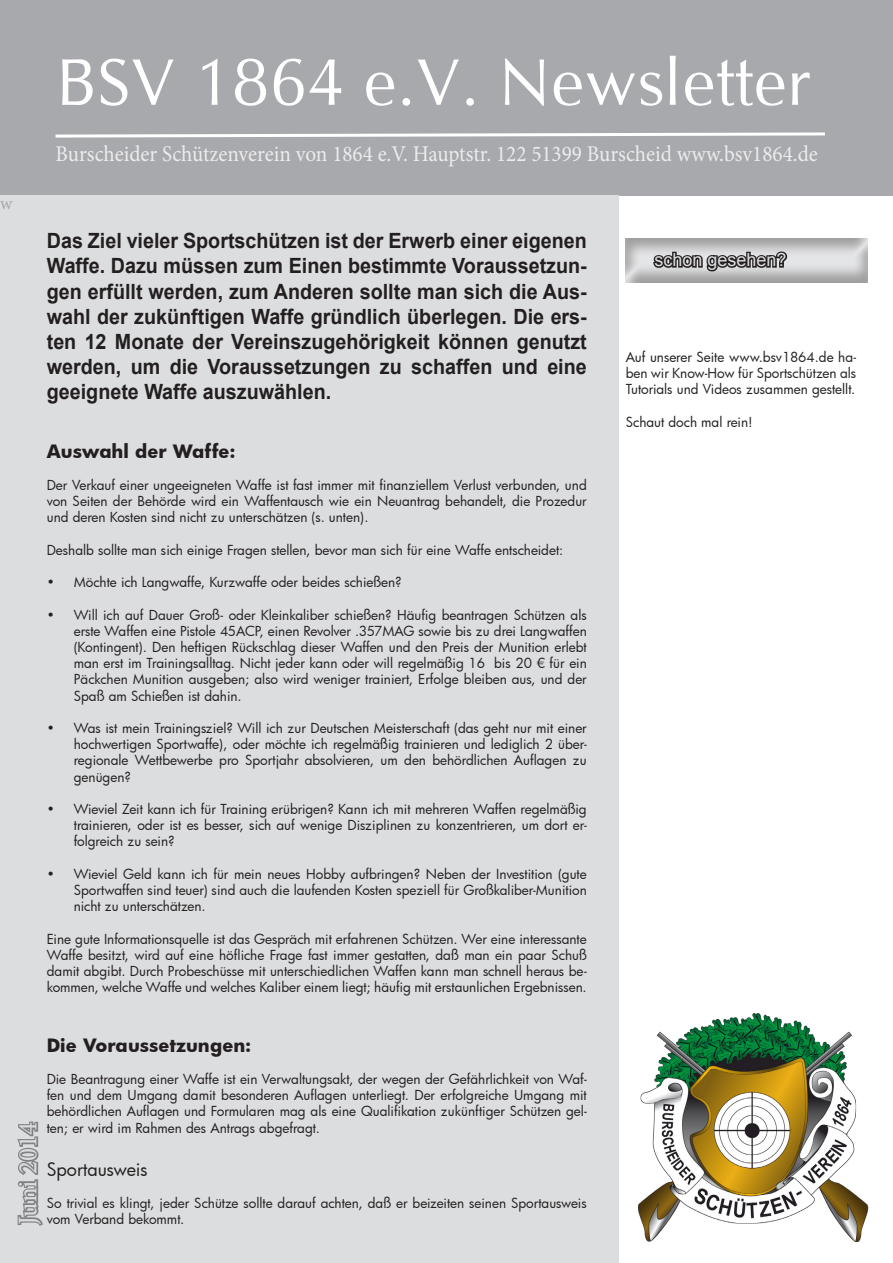
<style>
.page{position:relative;width:893px;height:1263px;background:#fff}
.page>*{position:absolute;margin:0;border:0;box-sizing:border-box;transform-origin:0 0}
.t1{font:67.5px "Oklahoma";color:#fff}
.Überschrift_Spalte_2{font:27px "Minion Pro";color:#dcdddf}
.Überschrift_Spalte_2-2{font:22.5px "Minion Pro";color:#ececee;scale:.94 1}
.Einleitung{font:700 21px/25.2px "Arial";color:#231f20;text-align:justify;scale:.94 1}
.Überschrift_Spalte_1{font:700 18px "Futura";color:#231f20}
.Überschrift_Spalte_2-3{font:18px "Arial";color:#dcdddf}
.Überschrift_2_Spalte{font:18px "Futura";letter-spacing:-.005em;color:#231f20}
.t2{font:18px "Minion Pro";color:#a8a9ad}
.Absatz_Spalte_links{font:13.5px/16.2px "Futura";letter-spacing:-.005em;color:#231f20;text-align:justify}
.Text_rechte_Spalte{font:13.5px/16.2px "Futura";letter-spacing:-.005em;color:#231f20;text-align:justify}
</style>
<div class="page">
<div style="left:0;top:0;width:893px;height:196px;background:#a8a9ad"></div>
<div style="left:0;top:196px;width:619px;height:1067px;background:#dcdddf"></div>
<img style="left:638px;top:1013px;width:230px;height:229px">
<svg style="left:55px;top:132px;width:770px;height:6px"></svg>
<div style="left:616px;top:230px;width:268px;height:54px;background:#231f20;opacity:.5"></div>
<svg style="left:651px;top:249px;width:139px;height:24px"></svg>
<svg style="left:17px;top:1121px;width:26px;height:105px"></svg>
<p class="t1" style="left:56px;top:43px;width:756px">BSV 1864 e.V. Newsletter</p>
<p class="t2" style="left:0;top:191px;width:14px">w</p>
<p class="Überschrift_Spalte_2-2" style="left:55px;top:139px;width:812px">Burscheider Schützenverein von 1864 e.V. Hauptstr. 122 51399 Burscheid www.bsv1864.de</p>
<p class="Einleitung" style="left:47px;top:229px;width:576px">Das Ziel vieler Sportschützen ist der Erwerb einer eigenen Waffe. Dazu müssen zum Einen bestimmte Voraussetzun&shy;gen erfüllt werden, zum Anderen sollte man sich die Aus&shy;wahl der zukünftigen Waffe gründlich überlegen. Die ers&shy;ten 12 Monate der Vereinszugehörigkeit können genutzt werden, um die Voraussetzungen zu schaffen und eine geeignete Waffe auszuwählen.</p>
<p class="Überschrift_Spalte_1" style="left:47px;top:438px;width:190px">Auswahl der Waffe:</p>
<p class="Absatz_Spalte_links" style="left:47px;top:477px;width:541px">Der Verkauf einer ungeeigneten Waffe ist fast immer mit finanziellem Verlust verbunden, und von Seiten der Behörde wird ein Waffentausch wie ein Neuantrag behandelt, die Prozedur und deren Kosten sind nicht zu unterschätzen (s. unten).</p>
<p class="Absatz_Spalte_links" style="left:47px;top:541px;width:518px">Deshalb sollte man sich einige Fragen stellen, bevor man sich für eine Waffe entscheidet:</p>
<p class="Absatz_Spalte_links" style="left:47px;top:574px;width:357px">• Möchte ich Langwaffe, Kurzwaffe oder beides schießen?</p>
<p class="Absatz_Spalte_links" style="left:74px;top:606px;width:515px;text-indent:-27px">• Will ich auf Dauer Groß- oder Kleinkaliber schießen? Häufig beantragen Schützen als erste Waffen eine Pistole 45ACP, einen Revolver .357MAG sowie bis zu drei Langwaffen (Kontingent). Den heftigen Rückschlag dieser Waffen und den Preis der Munition erlebt man erst im Trainingsalltag. Nicht jeder kann oder will regelmäßig 16 bis 20 € für ein Päckchen Munition ausgeben; also wird weniger trainiert, Erfolge bleiben aus, und der Spaß am Schießen ist dahin.</p>
<p class="Absatz_Spalte_links" style="left:74px;top:720px;width:514px;text-indent:-27px">• Was ist mein Trainingsziel? Will ich zur Deutschen Meisterschaft (das geht nur mit einer hochwertigen Sportwaffe), oder möchte ich regelmäßig trainieren und lediglich 2 über&shy;regionale Wettbewerbe pro Sportjahr absolvieren, um den behördlichen Auflagen zu genügen?</p>
<p class="Absatz_Spalte_links" style="left:74px;top:801px;width:514px;text-indent:-27px">• Wieviel Zeit kann ich für Training erübrigen? Kann ich mit mehreren Waffen regelmäßig trainieren, oder ist es besser, sich auf wenige Disziplinen zu konzentrieren, um dort er&shy;folgreich zu sein?</p>
<p class="Absatz_Spalte_links" style="left:74px;top:865px;width:515px;text-indent:-27px">• Wieviel Geld kann ich für mein neues Hobby aufbringen? Neben der Investition (gute Sportwaffen sind teuer) sind auch die laufenden Kosten speziell für Großkaliber-Munition nicht zu unterschätzen.</p>
<p class="Absatz_Spalte_links" style="left:47px;top:930px;width:541px">Eine gute Informationsquelle ist das Gespräch mit erfahrenen Schützen. Wer eine interessante Waffe besitzt, wird auf eine höfliche Frage fast immer gestatten, daß man ein paar Schuß damit abgibt. Durch Probeschüsse mit unterschiedlichen Waffen kann man schnell heraus be&shy;kommen, welche Waffe und welches Kaliber einem liegt; häufig mit erstaunlichen Ergebnissen.</p>
<h2 class="Überschrift_Spalte_2" style="left:626px;top:231px;width:240px">die nächsten Termine:</h2>
<p class="Überschrift_Spalte_2-3" style="left:654px;top:248px;width:134px">schon gesehen?</p>
<p class="Text_rechte_Spalte" style="left:626px;top:349px;width:232px">Auf unserer Seite www.bsv1864.de ha&shy;ben wir Know-How für Sportschützen als Tutorials und Videos zusammen gestellt.</p>
<p class="Text_rechte_Spalte" style="left:626px;top:413px;width:129px">Schaut doch mal rein!</p>
<p class="Überschrift_Spalte_1" style="left:47px;top:1032px;width:206px">Die Voraussetzungen:</p>
<p class="Absatz_Spalte_links" style="left:47px;top:1071px;width:541px">Die Beantragung einer Waffe ist ein Verwaltungsakt, der wegen der Gefährlichkeit von Waf&shy;fen und dem Umgang damit besonderen Auflagen unterliegt. Der erfolgreiche Umgang mit behördlichen Auflagen und Formularen mag als eine Qualifikation zukünftiger Schützen gel&shy;ten; er wird im Rahmen des Antrags abgefragt.</p>
<p class="Überschrift_2_Spalte" style="left:47px;top:1157px;width:102px">Sportausweis</p>
<p class="Absatz_Spalte_links" style="left:47px;top:1195px;width:541px">So trivial es klingt, jeder Schütze sollte darauf achten, daß er beizeiten seinen Sportausweis vom Verband bekommt.</p>
<p class="Überschrift_Spalte_2" style="left:10px;top:1225px;width:104px;rotate:-90deg">Juni 2014</p>
</div>
